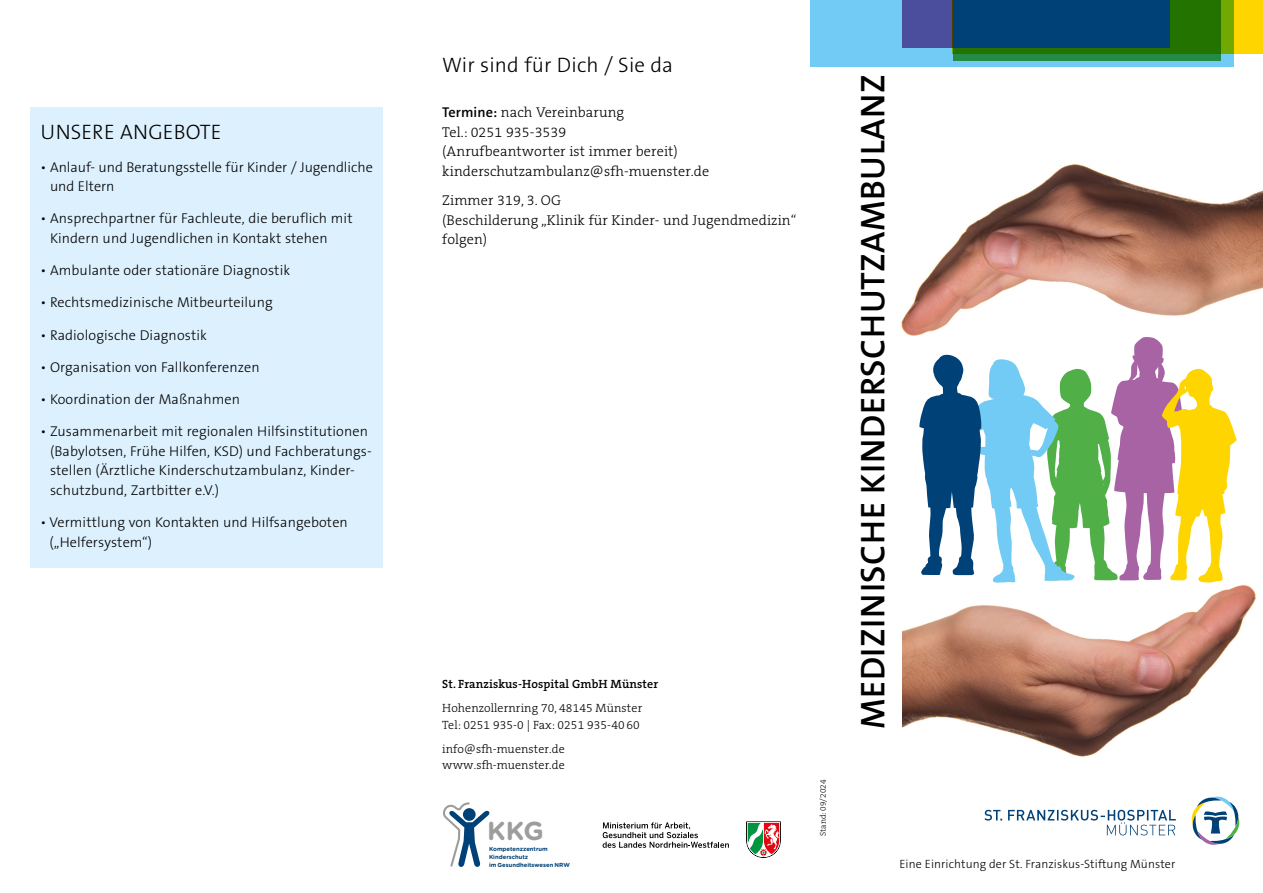
<style>
.page{position:relative;width:1263px;height:893px;background:#fff}
.page>*{position:absolute;margin:0;border:0;box-sizing:border-box;transform-origin:0 0}
.t1{font:600 34.5px "The Sans B W6";letter-spacing:.015em;color:#000}
.t2{font:700 25.95px "Gotham Rounded";color:#9d9d9c}
.t3{font:300 21px "The Sans B W3";letter-spacing:.01em;color:#000}
.t4{font:300 14.25px/19.5px "The Sans B W3";letter-spacing:.01em;color:#000}
.t5{font:300 14.25px/19.5px "The Serif B W3";letter-spacing:.01em;color:#000}
.t6{font:300 12px/16.5px "The Serif B W3";letter-spacing:.01em;color:#000}
.t7{font:300 12px "The Sans B W3";letter-spacing:.01em;color:#000}
.t8{font:600 12px "The Serif B W6";letter-spacing:.01em;color:#000}
.t9{font:300 8.25px "The Serif B W3";color:#000}
.t10{font:700 5.85px/7.9px "Gotham Rounded";color:#004177}
.s1{font-family:"The Sans B W6";font-weight:600}
</style>
<div class="page">
<img style="left:901px;top:164px;width:362px;height:172px">
<img style="left:902px;top:584px;width:354px;height:173px">
<svg style="left:919px;top:337px;width:318px;height:246px"></svg>
<div style="left:810px;top:0;width:423px;height:67px;background:#71cbf4"></div>
<svg style="left:1220px;top:0;width:43px;height:54px;fill:#ffd500"></svg>
<svg style="left:952px;top:0;width:268px;height:61px;fill:#237300"></svg>
<div style="left:902px;top:0;width:213px;height:48px;background:#4a4e9d"></div>
<div style="left:952px;top:0;width:217px;height:48px;background:#004177"></div>
<div style="left:30px;top:107px;width:353px;height:461px;background:#dcf0fd"></div>
<svg style="left:443px;top:802px;width:47px;height:65px"></svg>
<svg style="left:746px;top:821px;width:35px;height:37px"></svg>
<svg style="left:603px;top:822px;width:126px;height:26px"></svg>
<svg style="left:984px;top:810px;width:192px;height:25px"></svg>
<svg style="left:1191px;top:796px;width:49px;height:49px"></svg>
<h3 class="t3" style="left:40px;top:118px;width:183px">UNSERE ANGEBOTE</h3>
<p class="t4" style="left:50px;top:157px;width:324px;text-indent:-10px">• Anlauf- und Beratungsstelle für Kinder / Jugendliche und Eltern</p>
<p class="t4" style="left:50px;top:209px;width:304px;text-indent:-10px">• Ansprechpartner für Fachleute, die beruflich mit<br>Kindern und Jugendlichen in Kontakt stehen</p>
<p class="t4" style="left:40px;top:261px;width:251px">• Ambulante oder stationäre Diagnostik</p>
<p class="t4" style="left:40px;top:293px;width:234px">• Rechtsmedizinische Mitbeurteilung</p>
<p class="t4" style="left:40px;top:325px;width:168px">• Radiologische Diagnostik</p>
<p class="t4" style="left:40px;top:357px;width:221px">• Organisation von Fallkonferenzen</p>
<p class="t4" style="left:40px;top:390px;width:201px">• Koordination der Maßnahmen</p>
<p class="t4" style="left:50px;top:422px;width:323px;text-indent:-10px">• Zusammenarbeit mit regionalen Hilfsinstitutionen (Babylotsen, Frühe Hilfen, KSD) und Fachberatungs&shy;stellen (Ärztliche Kinderschutzambulanz, Kinder&shy;schutzbund, Zartbitter e.V.)</p>
<p class="t4" style="left:50px;top:513px;width:300px;text-indent:-9px">• Vermittlung von Kontakten und Hilfsangeboten („Helfersystem“)</p>
<h3 class="t3" style="left:442px;top:52px;width:232px">Wir sind für Dich / Sie da</h3>
<p class="t5" style="left:442px;top:103px;width:268px"><span class="s1">Termine:</span> nach Vereinbarung<br>Tel.: 0251 935-3539<br>(Anrufbeantworter ist immer bereit) kinderschutzambulanz@sfh-muenster.de</p>
<p class="t5" style="left:442px;top:191px;width:356px">Zimmer 319, 3. OG<br>(Beschilderung „Klinik für Kinder- und Jugendmedizin“ folgen)</p>
<p class="t8" style="left:442px;top:676px;width:217px">St. Franziskus-Hospital GmbH Münster</p>
<p class="t6" style="left:442px;top:700px;width:201px">Hohenzollernring 70, 48145 Münster<br>Tel: 0251 935-0 | Fax: 0251 935-40 60</p>
<p class="t6" style="left:442px;top:740px;width:124px">info@sfh-muenster.de www.sfh-muenster.de</p>
<h2 class="t2" style="left:487px;top:812px;width:58px">KKG</h2>
<p class="t10" style="left:489px;top:844px;width:82px">Kompetenzzentrum<br>Kinderschutz<br>im Gesundheitswesen NRW</p>
<p class="t9" style="left:818px;top:836px;width:58px;rotate:-90deg">Stand: 09/2024</p>
<h1 class="t1" style="left:851px;top:729px;width:656px;rotate:-90deg">MEDIZINISCHE KINDERSCHUTZAMBULANZ</h1>
<p class="t7" style="left:899px;top:856px;width:277px">Eine Einrichtung der St. Franziskus-Stiftung Münster</p>
</div>
